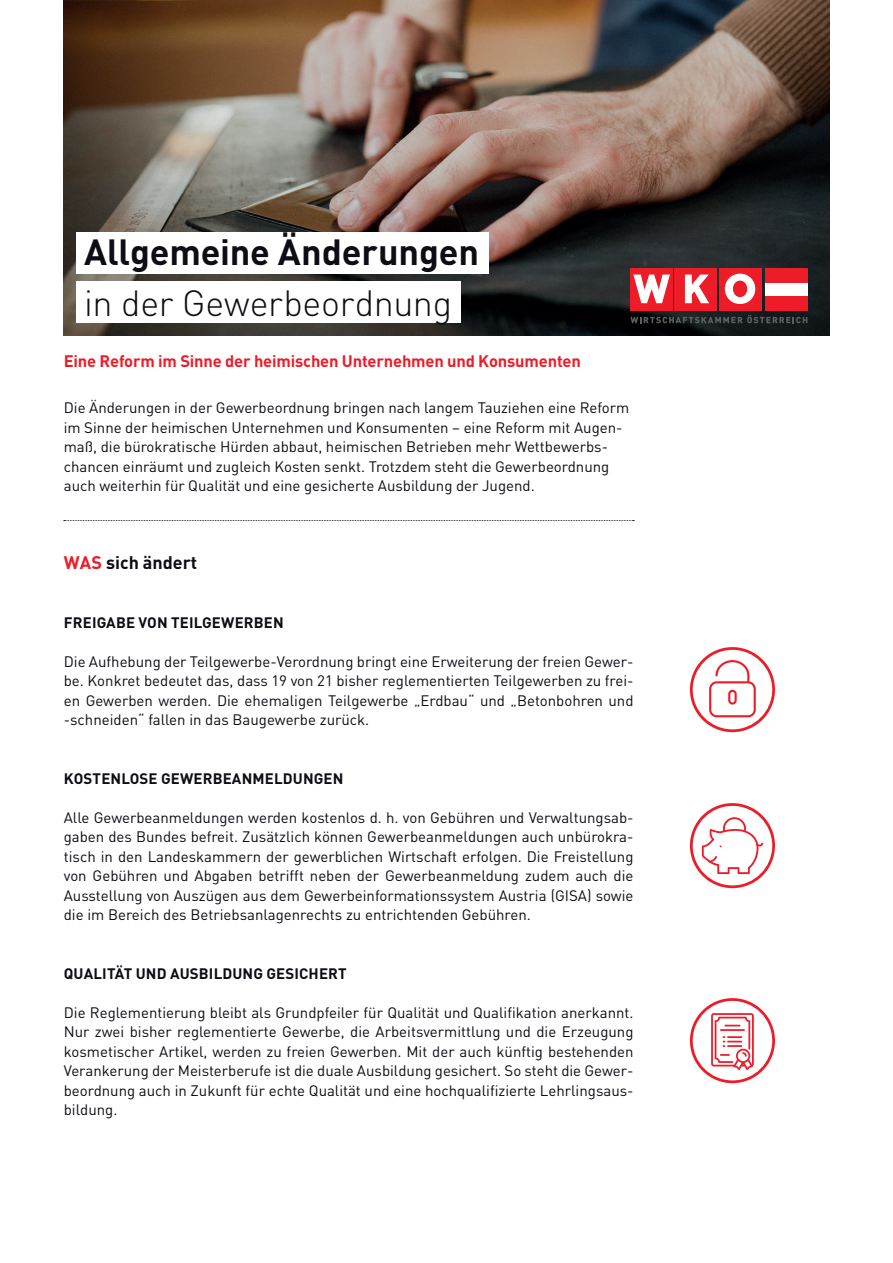
<style>
.page{position:relative;width:893px;height:1263px;background:#fff}
.page>*{position:absolute;margin:0;border:0;box-sizing:border-box;transform-origin:0 0}
.t1{font:700 36px "DIN Pro";letter-spacing:-.005em;color:#0e0c14}
.t2{font:300 36px "DIN Pro";letter-spacing:-.01em;color:#0e0c14}
.t3{font:700 18px "DIN Pro";color:#0e0c14}
.t4{font:700 16.5px "DIN Pro";letter-spacing:-.01em;color:#ed1c28}
.lauftext{font:15px/19.5px "DIN Pro";color:#0e0c14;text-align:justify}
.lauftext-2{font:15px/19.5px "DIN";color:#0e0c14;text-align:justify}
.t5{font:700 15px "DIN Pro";letter-spacing:.01em;color:#0e0c14}
.s1{color:#ed1c28}
</style>
<div class="page">
<img style="left:64px;top:0;width:765px;height:335px">
<div style="left:765px;top:282px;width:42px;height:14px;background:#fff"></div>
<div style="left:719px;top:268px;width:42px;height:42px;background:#ed1c28"></div>
<div style="left:675px;top:268px;width:42px;height:42px;background:#ed1c28"></div>
<svg style="left:630px;top:315px;width:177px;height:8px"></svg>
<svg style="left:685px;top:275px;width:24px;height:28px"></svg>
<div style="left:631px;top:268px;width:42px;height:42px;background:#ed1c28"></div>
<svg style="left:633px;top:275px;width:37px;height:28px"></svg>
<div style="left:765px;top:268px;width:42px;height:14px;background:#ed1c28"></div>
<div style="left:765px;top:296px;width:42px;height:14px;background:#ed1c28"></div>
<svg style="left:725px;top:274px;width:30px;height:30px"></svg>
<div style="left:733px;top:281px;width:14px;height:16px;background:#ed1c28;border-radius:50%"></div>
<div style="left:733px;top:281px;width:14px;height:16px;border:1px solid #ed1c28;border-radius:50%"></div>
<svg style="left:64px;top:520px;width:570px;height:1px"></svg>
<div style="left:77px;top:232px;width:412px;height:41px;background:#fff"></div>
<div style="left:77px;top:282px;width:384px;height:41px;background:#fff"></div>
<svg style="left:690px;top:647px;width:85px;height:85px"></svg>
<svg style="left:690px;top:803px;width:85px;height:85px"></svg>
<svg style="left:690px;top:998px;width:85px;height:85px"></svg>
<p class="t1" style="left:84px;top:227px;width:396px">Allgemeine Änderungen</p>
<p class="t2" style="left:84px;top:278px;width:370px">in der Gewerbeordnung</p>
<p class="t4" style="left:64px;top:350px;width:519px">Eine Reform im Sinne der heimischen Unternehmen und Konsumenten</p>
<p class="lauftext" style="left:64px;top:397px;width:567px;text-align:left">Die Änderungen in der Gewerbeordnung bringen nach langem Tauziehen eine Reform im Sinne der heimischen Unternehmen und Konsumenten – eine Reform mit Augen&shy;maß, die bürokratische Hürden abbaut, heimischen Betrieben mehr Wettbewerbs&shy;chancen einräumt und zugleich Kosten senkt. Trotzdem steht die Gewerbeordnung auch weiterhin für Qualität und eine gesicherte Ausbildung der Jugend.</p>
<p class="t3" style="left:64px;top:550px;width:135px"><span class="s1">WAS</span> sich ändert</p>
<p class="t5" style="left:64px;top:612px;width:221px">FREIGABE VON TEILGEWERBEN</p>
<p class="lauftext-2" style="left:64px;top:651px;width:571px">Die Aufhebung der Teilgewerbe-Verordnung bringt eine Erweiterung der freien Gewer&shy;be. Konkret bedeutet das, dass 19 von 21 bisher reglementierten Teilgewerben zu frei&shy;en Gewerben werden. Die ehemaligen Teilgewerbe „Erdbau“ und „Betonbohren und -schneiden“ fallen in das Baugewerbe zurück.</p>
<p class="t5" style="left:64px;top:768px;width:281px">KOSTENLOSE GEWERBEANMELDUNGEN</p>
<p class="lauftext" style="left:64px;top:807px;width:571px">Alle Gewerbeanmeldungen werden kostenlos d. h. von Gebühren und Verwaltungsab&shy;gaben des Bundes befreit. Zusätzlich können Gewerbeanmeldungen auch unbürokra&shy;tisch in den Landeskammern der gewerblichen Wirtschaft erfolgen. Die Freistellung von Gebühren und Abgaben betrifft neben der Gewerbeanmeldung zudem auch die Ausstellung von Auszügen aus dem Gewerbeinformationssystem Austria (GISA) sowie die im Bereich des Betriebsanlagenrechts zu entrichtenden Gebühren.</p>
<p class="t5" style="left:64px;top:963px;width:284px">QUALITÄT UND AUSBILDUNG GESICHERT</p>
<p class="lauftext" style="left:64px;top:1002px;width:571px">Die Reglementierung bleibt als Grundpfeiler für Qualität und Qualifikation anerkannt.<br>Nur zwei bisher reglementierte Gewerbe, die Arbeitsvermittlung und die Erzeugung kosmetischer Artikel, werden zu freien Gewerben. Mit der auch künftig bestehenden Verankerung der Meisterberufe ist die duale Ausbildung gesichert. So steht die Gewer&shy;beordnung auch in Zukunft für echte Qualität und eine hochqualifizierte Lehrlingsaus&shy;bildung.</p>
</div>
